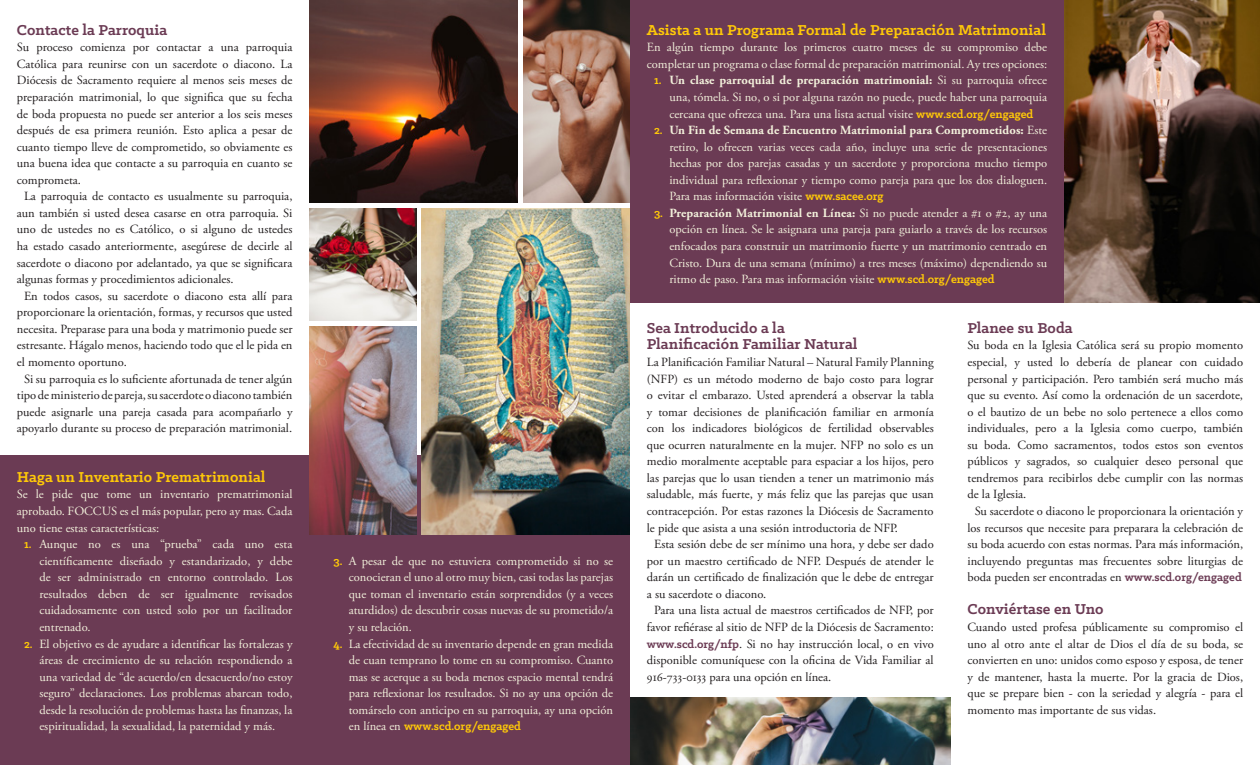
<style>
.page{position:relative;width:1260px;height:765px;background:#fff}
.page>*{position:absolute;margin:0;border:0;box-sizing:border-box;transform-origin:0 0}
.Section{font:700 16.25px/16.5px "Klinic Slab";letter-spacing:.005em;color:#6b3b54}
.Section-2{font:700 16.25px "Klinic Slab";letter-spacing:.005em;color:#ffc908}
.Body{font:12.5px/16.5px "Adobe Garamond Pro";color:#231f20;text-align:justify}
.Body-2{font:12.5px/16.5px "Adobe Garamond Pro";color:#f2f0db;text-align:justify}
.s1{font-family:"Klinic Slab";font-weight:700;color:#ffc908}
.s2{font-weight:700}
.s3{font-family:"Klinic Slab";font-weight:700;color:#6b3b54}
</style>
<div class="page">
<img style="left:630px;top:698px;width:321px;height:67px">
<div style="left:0;top:455px;width:630px;height:310px;background:#6b3b54"></div>
<div style="left:630px;top:0;width:630px;height:303px;background:#6b3b54"></div>
<img style="left:1064px;top:0;width:196px;height:303px">
<img style="left:309px;top:326px;width:107px;height:208px">
<img style="left:422px;top:208px;width:208px;height:326px">
<img style="left:309px;top:208px;width:107px;height:112px">
<img style="left:523px;top:0;width:107px;height:202px">
<img style="left:309px;top:0;width:209px;height:202px">
<p class="Section" style="left:17px;top:21px;width:152px">Contacte la Parroquia</p>
<p class="Body" style="left:17px;top:39px;width:277px">Su proceso comienza por contactar a una parroquia Católica para reunirse con un sacerdote o diacono. La Diócesis de Sacramento requiere al menos seis meses de preparación matrimonial, lo que significa que su fecha de boda propuesta no puede ser anterior a los seis meses después de esa primera reunión. Esto aplica a pesar de cuanto tiempo lleve de comprometido, so obviamente es una buena idea que contacte a su parroquia en cuanto se comprometa.</p>
<p class="Body" style="left:17px;top:189px;width:277px;text-indent:7px">La parroquia de contacto es usualmente su parroquia, aun también si usted desea casarse en otra parroquia. Si uno de ustedes no es Católico, o si alguno de ustedes ha estado casado anteriormente, asegúrese de decirle al sacerdote o diacono por adelantado, ya que se significara algunas formas y procedimientos adicionales.</p>
<p class="Body" style="left:17px;top:288px;width:277px;text-indent:7px">En todos casos, su sacerdote o diacono esta allí para proporcionare la orientación, formas, y recursos que usted necesita. Preparase para una boda y matrimonio puede ser estresante. Hágalo menos, haciendo todo que el le pida en el momento oportuno.</p>
<p class="Body" style="left:17px;top:371px;width:277px;text-align:center">Si su parroquia es lo suficiente afortunada de tener algún tipo de ministerio de pareja, su sacerdote o diacono también puede asignarle una pareja casada para acompañarlo y apoyarlo durante su proceso de preparación matrimonial.</p>
<p class="Section-2" style="left:17px;top:466px;width:250px">Haga un Inventario Prematrimonial</p>
<p class="Body-2" style="left:17px;top:487px;width:277px">Se le pide que tome un inventario prematrimonial aprobado. FOCCUS es el más popular, pero ay mas. Cada uno tiene estas características:</p>
<p class="Body-2" style="left:39px;top:536px;width:255px;text-indent:-15px"><span class="s1">1.</span> Aunque no es una “prueba” cada uno esta científicamente diseñado y estandarizado, y debe de ser administrado en entorno controlado. Los resultados deben de ser igualmente revisados cuidadosamente con usted solo por un facilitador entrenado.</p>
<p class="Body-2" style="left:39px;top:636px;width:255px;text-indent:-15px"><span class="s1">2.</span> El objetivo es de ayudare a identificar las fortalezas y áreas de crecimiento de su relación respondiendo a una variedad de “de acuerdo/en desacuerdo/no estoy seguro” declaraciones. Los problemas abarcan todo, desde la resolución de problemas hasta las finanzas, la espiritualidad, la sexualidad, la paternidad y más.</p>
<p class="Body-2" style="left:349px;top:553px;width:266px;text-indent:-15px"><span class="s1">3.</span> A pesar de que no estuviera comprometido si no se conocieran el uno al otro muy bien, casi todas las parejas que toman el inventario están sorprendidos (y a veces aturdidos) de descubrir cosas nuevas de su prometido/a y su relación.</p>
<p class="Body-2" style="left:349px;top:636px;width:266px;text-indent:-15px"><span class="s1">4.</span> La efectividad de su inventario depende en gran medida de cuan temprano lo tome en su compromiso. Cuanto mas se acerque a su boda menos espacio mental tendrá para reflexionar los resultados. Si no ay una opción de tomárselo con anticipo en su parroquia, ay una opción en línea en <span class="s1">www.scd.org/engaged</span></p>
<p class="Section-2" style="left:647px;top:19px;width:401px">Asista a un Programa Formal de Preparación Matrimonial</p>
<p class="Body-2" style="left:647px;top:39px;width:402px">En algún tiempo durante los primeros cuatro meses de su compromiso debe completar un programa o clase formal de preparación matrimonial. Ay tres opciones:</p>
<p class="Body-2" style="left:669px;top:73px;width:379px;text-indent:-15px"><span class="s1">1.</span> <span class="s2">Un clase parroquial de preparación matrimonial:</span> Si su parroquia ofrece una, tómela. Si no, o si por alguna razón no puede, puede haber una parroquia cercana que ofrezca una. Para una lista actual visite <span class="s1">www.scd.org/engaged</span></p>
<p class="Body-2" style="left:669px;top:122px;width:379px;text-indent:-15px"><span class="s1">2.</span> <span class="s2">Un Fin de Semana de Encuentro Matrimonial para Comprometidos:</span> Este retiro, lo ofrecen varias veces cada año, incluye una serie de presentaciones hechas por dos parejas casadas y un sacerdote y proporciona mucho tiempo individual para reflexionar y tiempo como pareja para que los dos dialoguen.<br>Para mas información visite <span class="s1">www.sacee.org</span></p>
<p class="Body-2" style="left:669px;top:205px;width:379px;text-indent:-15px"><span class="s1">3.</span> <span class="s2">Preparación Matrimonial en Línea:</span> Si no puede atender a #1 o #2, ay una opción en línea. Se le asignara una pareja para guiarlo a través de los recursos enfocados para construir un matrimonio fuerte y un matrimonio centrado en Cristo. Dura de una semana (mínimo) a tres meses (máximo) dependiendo su ritmo de paso. Para mas información visite <span class="s1">www.scd.org/engaged</span></p>
<p class="Section" style="left:647px;top:319px;width:212px">Sea Introducido a la<br>Planificación Familiar Natural</p>
<p class="Body" style="left:647px;top:354px;width:288px">La Planificación Familiar Natural – Natural Family Planning (NFP) es un método moderno de bajo costo para lograr o evitar el embarazo. Usted aprenderá a observar la tabla y tomar decisiones de planificación familiar en armonía con los indicadores biológicos de fertilidad observables que ocurren naturalmente en la mujer. NFP no solo es un medio moralmente aceptable para espaciar a los hijos, pero las parejas que lo usan tienden a tener un matrimonio más saludable, más fuerte, y más feliz que las parejas que usan contracepción. Por estas razones la Diócesis de Sacramento le pide que asista a una sesión introductoria de NFP.</p>
<p class="Body" style="left:647px;top:536px;width:288px;text-indent:7px">Esta sesión debe de ser mínimo una hora, y debe ser dado por un maestro certificado de NFP. Después de atender le darán un certificado de finalización que le debe de entregar a su sacerdote o diacono.</p>
<p class="Body" style="left:647px;top:603px;width:288px;text-indent:7px">Para una lista actual de maestros certificados de NFP, por favor refiérase al sitio de NFP de la Diócesis de Sacramento: <span class="s3">www.scd.org/nfp</span>. Si no hay instrucción local, o en vivo disponible comuníquese con la oficina de Vida Familiar al 916-733-0133 para una opción en línea.</p>
<p class="Section" style="left:968px;top:319px;width:107px">Planee su Boda</p>
<p class="Body" style="left:968px;top:338px;width:277px">Su boda en la Iglesia Católica será su propio momento especial, y usted lo debería de planear con cuidado personal y participación. Pero también será mucho más que su evento. Así como la ordenación de un sacerdote, o el bautizo de un bebe no solo pertenece a ellos como individuales, pero a la Iglesia como cuerpo, también su boda. Como sacramentos, todos estos son eventos públicos y sagrados, so cualquier deseo personal que tendremos para recibirlos debe cumplir con las normas de la Iglesia.</p>
<p class="Body" style="left:968px;top:503px;width:277px;text-align:center">Su sacerdote o diacono le proporcionara la orientación y los recursos que necesite para preparara la celebración de su boda acuerdo con estas normas. Para más información, incluyendo preguntas mas frecuentes sobre liturgias de boda pueden ser encontradas en <span class="s3">www.scd.org/engaged</span></p>
<p class="Section" style="left:968px;top:601px;width:138px">Conviértase en Uno</p>
<p class="Body" style="left:968px;top:619px;width:277px">Cuando usted profesa públicamente su compromiso el uno al otro ante el altar de Dios el día de su boda, se convierten en uno: unidos como esposo y esposa, de tener y de mantener, hasta la muerte. Por la gracia de Dios, que se prepare bien - con la seriedad y alegría - para el momento mas importante de sus vidas.</p>
</div>
